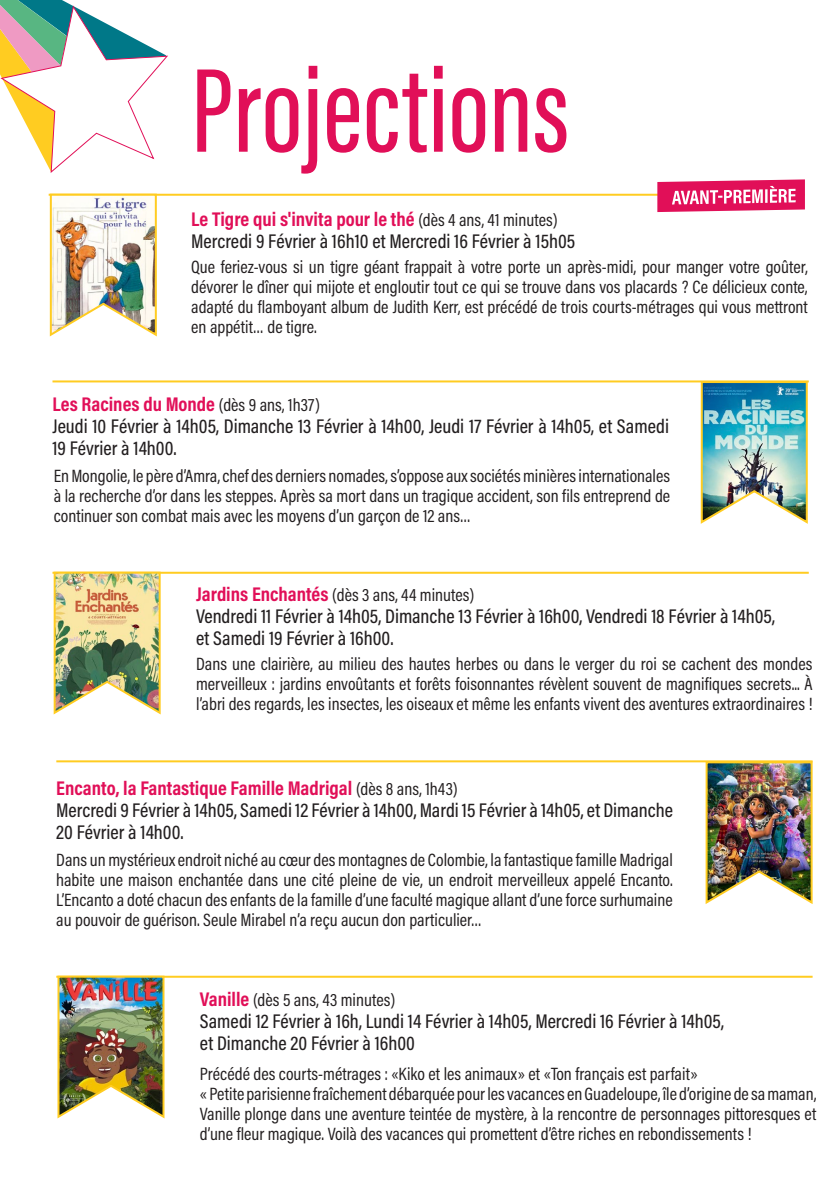
<style>
.page{position:relative;width:840px;height:1191px;background:#fff}
.page>*{position:absolute;margin:0;border:0;box-sizing:border-box;transform-origin:0 0}
.t1{font:500 123px "Acumin Pro Extra Cond";color:#e10f58}
.t2{font:500 20px/22px "Acumin Pro Cond";color:#231f20}
.t3{font:700 20px "Acumin Pro Cond";color:#e10f58}
.t4{font:18px/20px "Acumin Pro Cond";color:#231f20;text-align:justify}
.s1{font-weight:400;font-size:18px;color:#231f20}
.s2{font-weight:700;font-size:20px;color:#e10f58}
</style>
<div class="page">
<svg style="left:0;top:0;width:168px;height:173px"></svg>
<hr style="left:49px;top:194px;width:755px;height:2px;background:#ffcc21">
<hr style="left:52px;top:572px;width:756px;height:2px;background:#ffcc21">
<hr style="left:52px;top:380px;width:756px;height:2px;background:#ffcc21">
<hr style="left:56px;top:760px;width:756px;height:2px;background:#ffcc21">
<img style="left:49px;top:193px;width:109px;height:144px">
<img style="left:53px;top:571px;width:108px;height:144px">
<img style="left:699px;top:380px;width:109px;height:144px">
<img style="left:704px;top:760px;width:109px;height:144px">
<hr style="left:56px;top:975px;width:756px;height:2px;background:#ffcc21">
<img style="left:56px;top:975px;width:109px;height:144px">
<svg style="left:657px;top:179px;width:147px;height:33px"></svg>
<p class="t1" style="left:191px;top:36px;width:379px">Projections</p>
<p class="t3" style="left:191px;top:206px;width:367px">Le Tigre qui s'invita pour le thé <span class="s1">(dès 4 ans, 41 minutes)</span></p>
<p class="t2" style="left:191px;top:230px;width:385px">Mercredi 9 Février à 16h10 et Mercredi 16 Février à 15h05</p>
<p class="t4" style="left:191px;top:256px;width:617px">Que feriez-vous si un tigre géant frappait à votre porte un après-midi, pour manger votre goûter, dévorer le dîner qui mijote et engloutir tout ce qui se trouve dans vos placards ? Ce délicieux conte, adapté du flamboyant album de Judith Kerr, est précédé de trois courts-métrages qui vous mettront en appétit… de tigre.</p>
<p class="t3" style="left:52px;top:391px;width:269px">Les Racines du Monde <span class="s1">(dès 9 ans, 1h37)</span></p>
<p class="t2" style="left:52px;top:414px;width:617px">Jeudi 10 Février à 14h05, Dimanche 13 Février à 14h00, Jeudi 17 Février à 14h05, et Samedi<br>19 Février à 14h00.</p>
<p class="t4" style="left:54px;top:465px;width:617px">En Mongolie, le père d’Amra, chef des derniers nomades, s’oppose aux sociétés minières internationales à la recherche d’or dans les steppes. Après sa mort dans un tragique accident, son fils entreprend de continuer son combat mais avec les moyens d’un garçon de 12 ans…</p>
<p class="t4" style="left:196px;top:584px;width:279px"><span class="s2">Jardins Enchantés</span> (dès 3 ans, 44 minutes)</p>
<p class="t2" style="left:196px;top:604px;width:580px">Vendredi 11 Février à 14h05, Dimanche 13 Février à 16h00, Vendredi 18 Février à 14h05,</p>
<p class="t2" style="left:196px;top:626px;width:199px">et Samedi 19 Février à 16h00.</p>
<p class="t4" style="left:196px;top:653px;width:617px">Dans une clairière, au milieu des hautes herbes ou dans le verger du roi se cachent des mondes merveilleux : jardins envoûtants et forêts foisonnantes révèlent souvent de magnifiques secrets... À l’abri des regards, les insectes, les oiseaux et même les enfants vivent des aventures extraordinaires !</p>
<p class="t3" style="left:56px;top:775px;width:402px">Encanto, la Fantastique Famille Madrigal <span class="s1">(dès 8 ans, 1h43)</span></p>
<p class="t2" style="left:56px;top:798px;width:617px">Mercredi 9 Février à 14h05, Samedi 12 Février à 14h00, Mardi 15 Février à 14h05, et Dimanche<br>20 Février à 14h00.</p>
<p class="t4" style="left:56px;top:849px;width:617px">Dans un mystérieux endroit niché au cœur des montagnes de Colombie, la fantastique famille Madrigal habite une maison enchantée dans une cité pleine de vie, un endroit merveilleux appelé Encanto.<br>L’Encanto a doté chacun des enfants de la famille d’une faculté magique allant d’une force surhumaine au pouvoir de guérison. Seule Mirabel n’a reçu aucun don particulier…</p>
<p class="t4" style="left:200px;top:989px;width:197px"><span class="s2">Vanille</span> (dès 5 ans, 43 minutes)</p>
<p class="t2" style="left:200px;top:1009px;width:525px">Samedi 12 Février à 16h, Lundi 14 Février à 14h05, Mercredi 16 Février à 14h05, et Dimanche 20 Février à 16h00</p>
<p class="t4" style="left:200px;top:1063px;width:499px">Précédé des courts-métrages : «Kiko et les animaux» et «Ton français est parfait»</p>
<p class="t4" style="left:200px;top:1083px;width:617px">« Petite parisienne fraîchement débarquée pour les vacances en Guadeloupe, île d’origine de sa maman, Vanille plonge dans une aventure teintée de mystère, à la rencontre de personnages pittoresques et d’une fleur magique. Voilà des vacances qui promettent d’être riches en rebondissements !</p>
</div>
